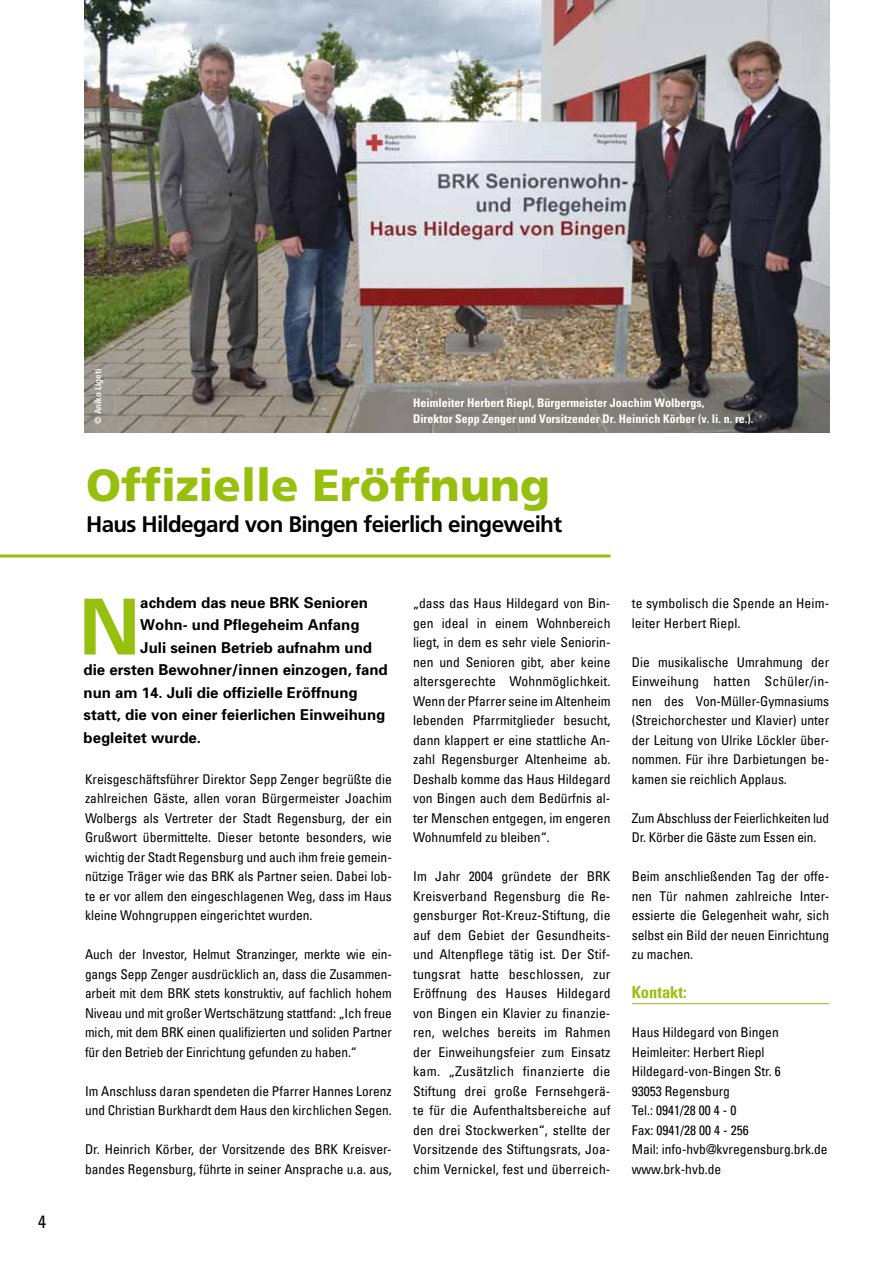
<style>
.page{position:relative;width:893px;height:1263px;background:#fff}
.page>*{position:absolute;margin:0;border:0;box-sizing:border-box;transform-origin:0 0}
.t1{font:700 77.4px "Univers";color:#97bf0d}
.t2{font:900 45px "Frutiger";color:#97bf0d}
.t3{font:700 22.5px "Frutiger";letter-spacing:-.03em;color:#000}
.t4{font:condensed 18px "Univers LT";color:#000}
.t5{font:700 condensed 16.5px "Univers";color:#97bf0d}
.t6{font:700 15px "Univers";color:#000}
.t7{font:condensed 13.5px/19.5px "Univers LT";color:#000;text-align:justify}
.t8{font:700 condensed 12px "Univers";color:#fff}
.t9{font:700 condensed 9px "Frutiger";color:#fff}
</style>
<div class="page">
<hr style="left:632px;top:1003px;width:197px;height:1px;background:#97bf0d">
<img style="left:84px;top:0;width:745px;height:433px">
<hr style="left:0;top:554px;width:610px;height:3px;background:#97bf0d">
<h3 class="t4" style="left:38px;top:1210px;width:9px">4</h3>
<p class="t9" style="left:93px;top:424px;width:56px;rotate:-90deg">© Aniko Ligeti</p>
<p class="t8" style="left:413px;top:395px;width:293px">Heimleiter Herbert Riepl, Bürgermeister Joachim Wolbergs,</p>
<p class="t8" style="left:413px;top:412px;width:342px">Direktor Sepp Zenger und Vorsitzender Dr. Heinrich Körber (v. li. n. re.).</p>
<h2 class="t2" style="left:86px;top:458px;width:465px">Offizielle Eröffnung</h2>
<h3 class="t3" style="left:86px;top:511px;width:477px">Haus Hildegard von Bingen feierlich eingeweiht</h3>
<p class="t6" style="left:140px;top:593px;width:229px">achdem das neue BRK Senioren</p>
<p class="t6" style="left:140px;top:615px;width:221px">Wohn- und Pflegeheim Anfang</p>
<p class="t6" style="left:140px;top:638px;width:233px">Juli seinen Betrieb aufnahm und</p>
<p class="t6" style="left:84px;top:660px;width:306px">die ersten Bewohner/innen einzogen, fand</p>
<p class="t6" style="left:84px;top:683px;width:276px">nun am 14. Juli die offizielle Eröffnung</p>
<p class="t6" style="left:84px;top:705px;width:303px">statt, die von einer feierlichen Einweihung</p>
<p class="t6" style="left:84px;top:728px;width:119px">begleitet wurde.</p>
<h1 class="t1" style="left:79px;top:577px;width:62px">N</h1>
<p class="t7" style="left:413px;top:594px;width:199px">„dass das Haus Hildegard von Bin&shy;gen ideal in einem Wohnbereich liegt, in dem es sehr viele Seniorin&shy;nen und Senioren gibt, aber keine altersgerechte Wohnmöglichkeit.<br>Wenn der Pfarrer seine im Altenheim lebenden Pfarrmitglieder besucht, dann klappert er eine stattliche An&shy;zahl Regensburger Altenheime ab.<br>Deshalb komme das Haus Hildegard von Bingen auch dem Bedürfnis al&shy;ter Menschen entgegen, im engeren Wohnumfeld zu bleiben“.</p>
<p class="t7" style="left:413px;top:867px;width:199px">Im Jahr 2004 gründete der BRK Kreisverband Regensburg die Re&shy;gensburger Rot-Kreuz-Stiftung, die auf dem Gebiet der Gesundheits&shy;und Altenpflege tätig ist. Der Stif&shy;tungsrat hatte beschlossen, zur Eröffnung des Hauses Hildegard von Bingen ein Klavier zu finanzie&shy;ren, welches bereits im Rahmen der Einweihungsfeier zum Einsatz kam. „Zusätzlich finanzierte die Stiftung drei große Fernsehgerä&shy;te für die Aufenthaltsbereiche auf den drei Stockwerken“, stellte der Vorsitzende des Stiftungsrats, Joa&shy;chim Vernickel, fest und überreich-</p>
<p class="t7" style="left:85px;top:769px;width:308px">Kreisgeschäftsführer Direktor Sepp Zenger begrüßte die zahlreichen Gäste, allen voran Bürgermeister Joachim Wolbergs als Vertreter der Stadt Regensburg, der ein Grußwort übermittelte. Dieser betonte besonders, wie wichtig der Stadt Regensburg und auch ihm freie gemein&shy;nützige Träger wie das BRK als Partner seien. Dabei lob&shy;te er vor allem den eingeschlagenen Weg, dass im Haus kleine Wohngruppen eingerichtet wurden.</p>
<p class="t7" style="left:85px;top:945px;width:308px">Auch der Investor, Helmut Stranzinger, merkte wie ein&shy;gangs Sepp Zenger ausdrücklich an, dass die Zusammen&shy;arbeit mit dem BRK stets konstruktiv, auf fachlich hohem Niveau und mit großer Wertschätzung stattfand: „Ich freue mich, mit dem BRK einen qualifizierten und soliden Partner für den Betrieb der Einrichtung gefunden zu haben.“</p>
<p class="t7" style="left:85px;top:1081px;width:308px">Im Anschluss daran spendeten die Pfarrer Hannes Lorenz und Christian Burkhardt dem Haus den kirchlichen Segen.</p>
<p class="t7" style="left:85px;top:1140px;width:308px">Dr. Heinrich Körber, der Vorsitzende des BRK Kreisver&shy;bandes Regensburg, führte in seiner Ansprache u.a. aus,</p>
<p class="t7" style="left:632px;top:594px;width:199px">te symbolisch die Spende an Heim&shy;leiter Herbert Riepl.</p>
<p class="t7" style="left:632px;top:652px;width:199px">Die musikalische Umrahmung der Einweihung hatten Schüler/in&shy;nen des Von-Müller-Gymnasiums (Streichorchester und Klavier) unter der Leitung von Ulrike Löckler über&shy;nommen. Für ihre Darbietungen be&shy;kamen sie reichlich Applaus.</p>
<p class="t7" style="left:632px;top:808px;width:199px">Zum Abschluss der Feierlichkeiten lud<br>Dr. Körber die Gäste zum Essen ein.</p>
<p class="t7" style="left:632px;top:867px;width:199px">Beim anschließenden Tag der offe&shy;nen Tür nahmen zahlreiche Inter&shy;essierte die Gelegenheit wahr, sich selbst ein Bild der neuen Einrichtung zu machen.</p>
<p class="t5" style="left:632px;top:982px;width:57px">Kontakt:</p>
<p class="t7" style="left:632px;top:1023px;width:197px;text-align:left">Haus Hildegard von Bingen<br>Heimleiter: Herbert Riepl<br>Hildegard-von-Bingen Str. 6<br>93053 Regensburg<br>Tel.: 0941/28 00 4 - 0<br>Fax: 0941/28 00 4 - 256<br>Mail: info-hvb@kvregensburg.brk.de www.brk-hvb.de</p>
</div>
